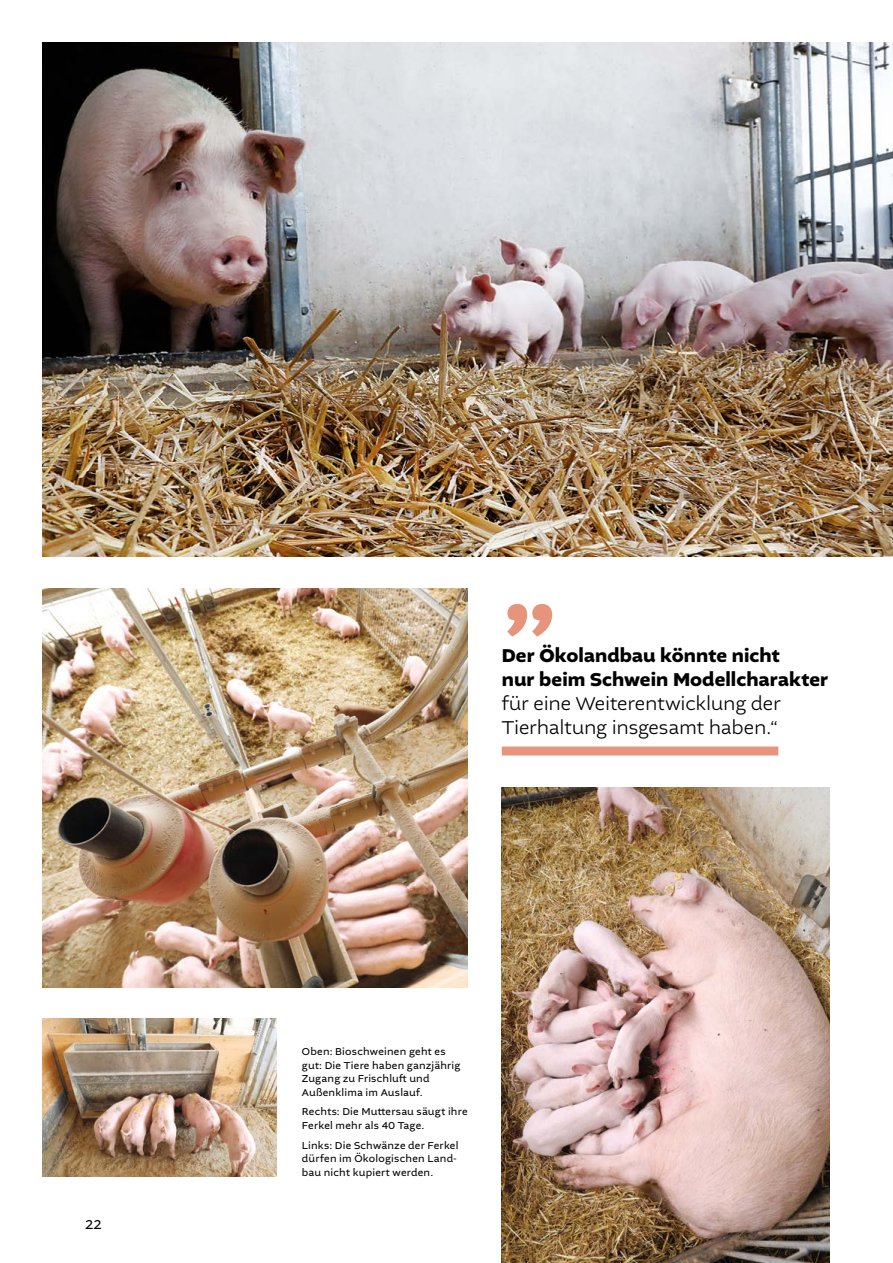
<style>
.page{position:relative;width:893px;height:1263px;background:#fff}
.page>*{position:absolute;margin:0;border:0;box-sizing:border-box;transform-origin:0 0}
.t1{font:700 109.5px "Altivo";color:#e6957c}
.t2{font:300 19.5px/24px "Altivo";letter-spacing:-.01em;color:#000}
.t3{font:700 19.5px/24px "Altivo";color:#000}
.t4{font:13.5px "Altivo";color:#000}
.t5{font:10.5px/13.5px "Altivo";letter-spacing:.02em;color:#000}
</style>
<div class="page">
<img style="left:43px;top:43px;width:850px;height:513px">
<img style="left:43px;top:1019px;width:233px;height:157px">
<img style="left:43px;top:588px;width:425px;height:399px">
<img style="left:502px;top:788px;width:327px;height:475px">
<div style="left:502px;top:746px;width:276px;height:9px;background:#e6957c"></div>
<p class="t4" style="left:85px;top:1215px;width:18px">22</p>
<h1 class="t1" style="left:502px;top:512px;width:57px">„</h1>
<h2 class="t3" style="left:502px;top:644px;width:328px">Der Ökolandbau könnte nicht<br>nur beim Schwein Modellcharakter</h2>
<h2 class="t2" style="left:502px;top:691px;width:280px">für eine Weiterentwicklung der<br>Tierhaltung insgesamt haben.“</h2>
<p class="t5" style="left:302px;top:1045px;width:160px">Oben: Bioschweinen geht es gut: Die Tiere haben ganzjährig<br>Zugang zu Frischluft und<br>Außenklima im Auslauf.</p>
<p class="t5" style="left:302px;top:1105px;width:167px">Rechts: Die Muttersau säugt ihre<br>Ferkel mehr als 40 Tage.</p>
<p class="t5" style="left:302px;top:1139px;width:158px">Links: Die Schwänze der Ferkel dürfen im Ökologischen Land&shy;bau nicht kupiert werden.</p>
</div>
